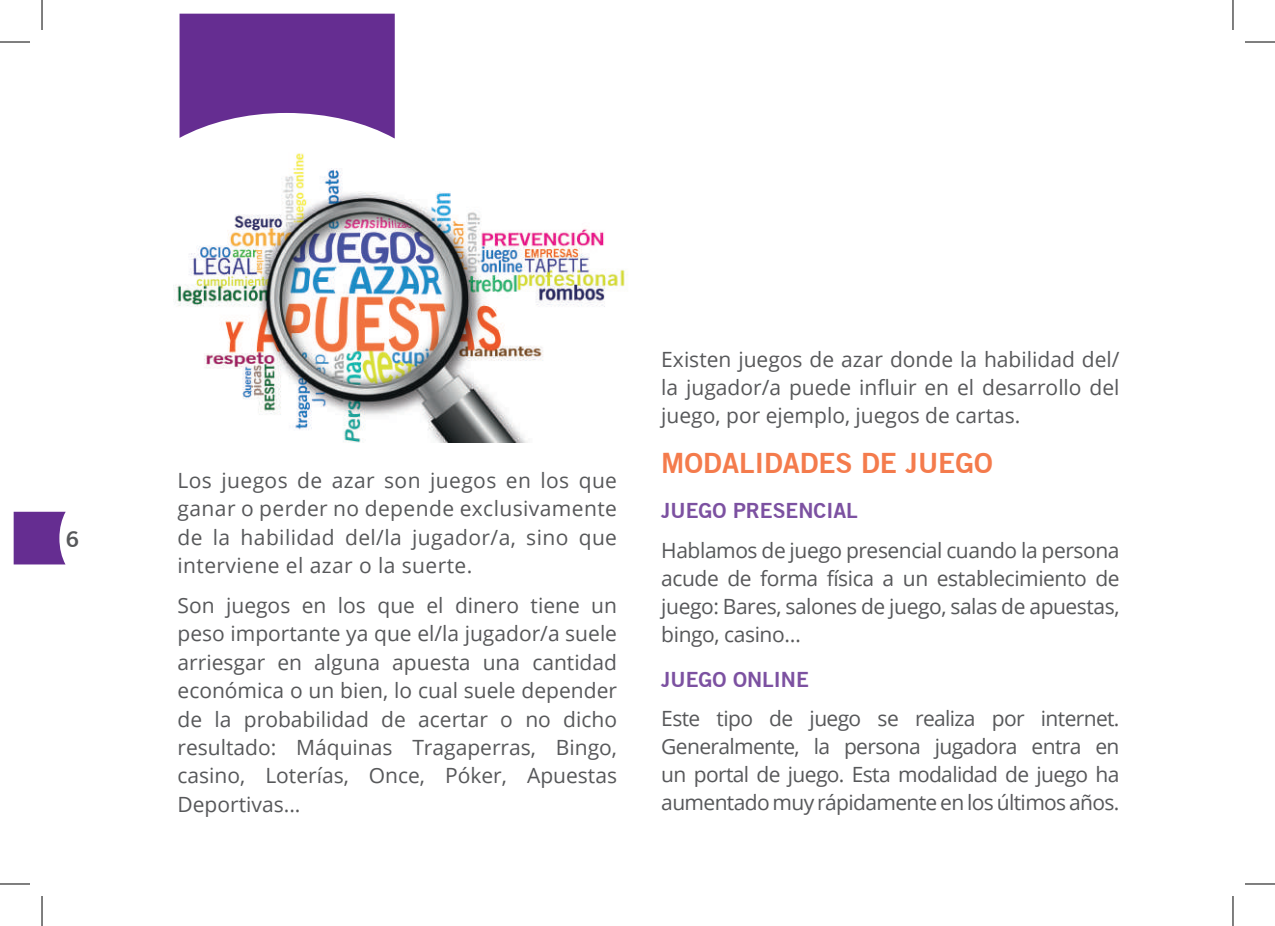
<style>
.page{position:relative;width:1275px;height:926px;background:#fff}
.page>*{position:absolute;margin:0;border:0;box-sizing:border-box;transform-origin:0 0}
.t1{font:28px "Trade Gothic Bold Two";color:#f47b4c}
.t2{font:22px "Trade Gothic Bold Two";color:#57585a}
.t3{font:21px/28.4px "Open Sans";color:#57585a;text-align:justify}
.t4{font:21px "Trade Gothic Bold Two";color:#7c51a1}
</style>
<div class="page">
<svg style="left:179px;top:14px;width:216px;height:124px;background:#7c4ca1"></svg>
<svg style="left:14px;top:512px;width:52px;height:52px;background:#723f9a"></svg>
<img style="left:174px;top:153px;width:451px;height:289px">
<hr style="left:0;top:42px;width:30px;height:1px;background:#000">
<hr style="left:1245px;top:42px;width:30px;height:1px;background:#000">
<hr style="left:0;top:884px;width:30px;height:1px;background:#000">
<hr style="left:1245px;top:884px;width:30px;height:1px;background:#000">
<hr style="left:42px;top:0;width:1px;height:30px;background:#000">
<hr style="left:42px;top:896px;width:1px;height:30px;background:#000">
<hr style="left:1232px;top:0;width:1px;height:30px;background:#000">
<hr style="left:1232px;top:896px;width:1px;height:30px;background:#000">
<p class="t2" style="left:66px;top:525px;width:15px">6</p>
<p class="t3" style="left:177px;top:466px;width:441px">Los juegos de azar son juegos en los que ganar o perder no depende exclusivamente de la habilidad del/la jugador/a, sino que interviene el azar o la suerte.</p>
<p class="t3" style="left:177px;top:590px;width:441px">Son juegos en los que el dinero tiene un peso importante ya que el/la jugador/a suele arriesgar en alguna apuesta una cantidad económica o un bien, lo cual suele depender de la probabilidad de acertar o no dicho resultado: Máquinas Tragaperras, Bingo, casino, Loterías, Once, Póker, Apuestas Deportivas...</p>
<p class="t3" style="left:661px;top:344px;width:460px">Existen juegos de azar donde la habilidad del/ la jugador/a puede influir en el desarrollo del juego, por ejemplo, juegos de cartas.</p>
<h1 class="t1" style="left:661px;top:446px;width:333px">MODALIDADES DE JUEGO</h1>
<p class="t4" style="left:661px;top:498px;width:198px">JUEGO PRESENCIAL</p>
<p class="t3" style="left:661px;top:535px;width:460px">Hablamos de juego presencial cuando la persona acude de forma física a un establecimiento de juego: Bares, salones de juego, salas de apuestas, bingo, casino…</p>
<p class="t4" style="left:661px;top:666px;width:149px">JUEGO ONLINE</p>
<p class="t3" style="left:661px;top:704px;width:460px">Este tipo de juego se realiza por internet.<br>Generalmente, la persona jugadora entra en un portal de juego. Esta modalidad de juego ha aumentado muy rápidamente en los últimos años.</p>
</div>
